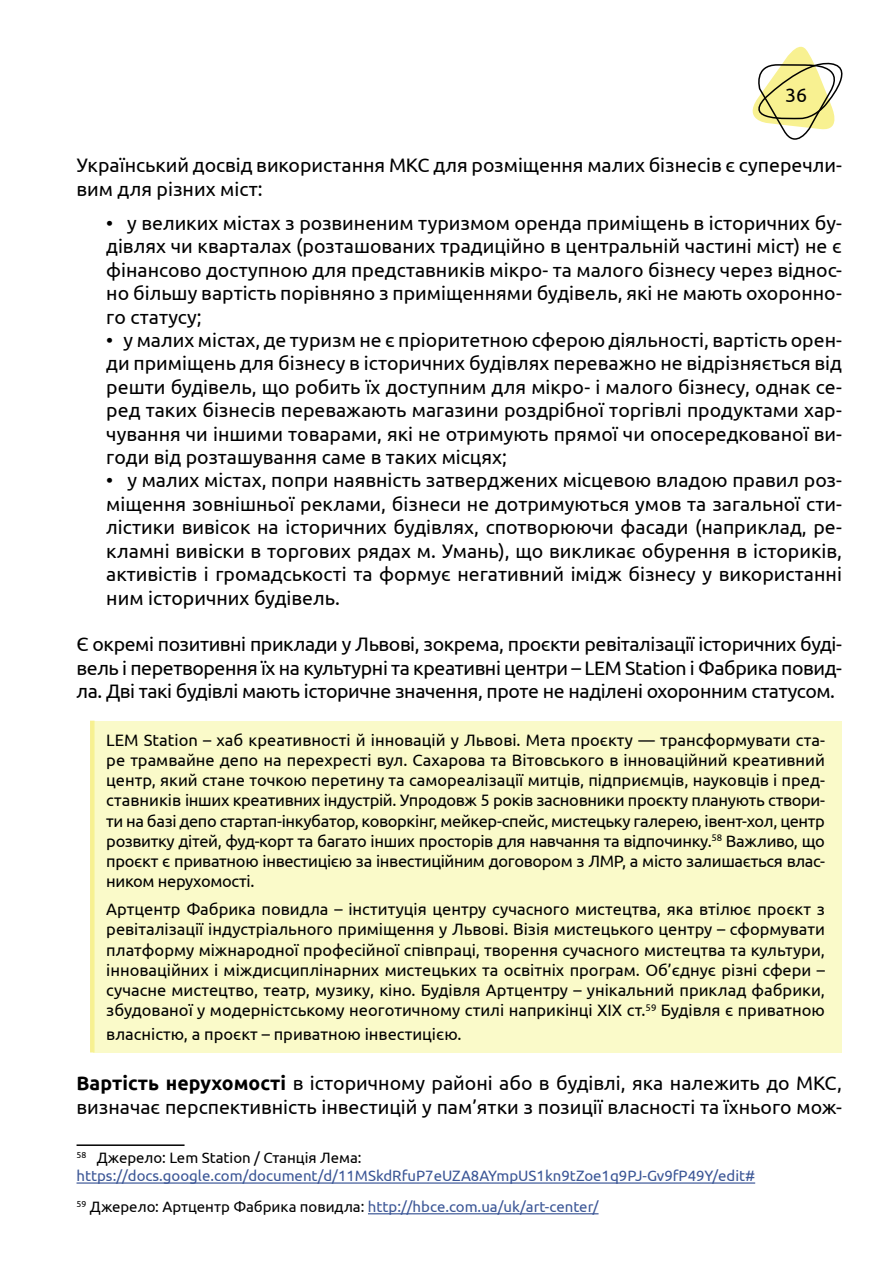
<style>
.page{position:relative;width:893px;height:1263px;background:#fff}
.page>*{position:absolute;margin:0;border:0;box-sizing:border-box;transform-origin:0 0}
.t1{font:19.5px/23.4px "Ubuntu";color:#000;text-align:justify}
.t2{font:16.5px/20.2px "Ubuntu";color:#000;text-align:justify}
.t3{font:15px/18px "Ubuntu";color:#3b5696}
.s1{font-weight:700}
.s2{color:#000}
</style>
<div class="page">
<svg style="left:752px;top:46px;width:91px;height:94px"></svg>
<div style="left:90px;top:721px;width:5px;height:331px;background:#f7f091"></div>
<div style="left:93px;top:721px;width:749px;height:331px;background:#fafac9"></div>
<hr style="left:77px;top:1144px;width:108px;height:2px;background:#000">
<hr style="left:77px;top:1182px;width:678px;height:1px;background:#3b5696">
<hr style="left:368px;top:1213px;width:231px;height:1px;background:#3b5696">
<p class="t1" style="left:785px;top:83px;width:23px">36</p>
<p class="t1" style="left:77px;top:153px;width:767px">Український досвід використання МКС для розміщення малих бізнесів є суперечли&shy;вим для різних міст:</p>
<p class="t1" style="left:106px;top:211px;width:737px">• у великих містах з розвиненим туризмом оренда приміщень в історичних бу&shy;дівлях чи кварталах (розташованих традиційно в центральній частині міст) не є фінансово доступною для представників мікро- та малого бізнесу через віднос&shy;но більшу вартість порівняно з приміщеннями будівель, які не мають охоронно&shy;го статусу;</p>
<p class="t1" style="left:106px;top:328px;width:737px">• у малих містах, де туризм не є пріоритетною сферою діяльності, вартість орен&shy;ди приміщень для бізнесу в історичних будівлях переважно не відрізняється від решти будівель, що робить їх доступним для мікро- і малого бізнесу, однак се&shy;ред таких бізнесів переважають магазини роздрібної торгівлі продуктами хар&shy;чування чи іншими товарами, які не отримують прямої чи опосередкованої ви&shy;годи від розташування саме в таких місцях;</p>
<p class="t1" style="left:106px;top:468px;width:737px">• у малих містах, попри наявність затверджених місцевою владою правил роз&shy;міщення зовнішньої реклами, бізнеси не дотримуються умов та загальної сти&shy;лістики вивісок на історичних будівлях, спотворюючи фасади (наприклад, ре&shy;кламні вивіски в торгових рядах м. Умань), що викликає обурення в істориків, активістів і громадськості та формує негативний імідж бізнесу у використанні ним історичних будівель.</p>
<p class="t1" style="left:77px;top:632px;width:767px">Є окремі позитивні приклади у Львові, зокрема, проєкти ревіталізації історичних буді&shy;вель і перетворення їх на культурні та креативні центри – LEM Station і Фабрика повид&shy;ла. Дві такі будівлі мають історичне значення, проте не наділені охоронним статусом.</p>
<p class="t2" style="left:106px;top:729px;width:720px">LEM Station – хаб креативності й інновацій у Львові. Мета проєкту — трансформувати ста&shy;ре трамвайне депо на перехресті вул. Сахарова та Вітовського в інноваційний креативний центр, який стане точкою перетину та самореалізації митців, підприємців, науковців і пред&shy;ставників інших креативних індустрій. Упродовж 5 років засновники проєкту планують створи&shy;ти на базі депо стартап-інкубатор, коворкінг, мейкер-спейс, мистецьку галерею, івент-хол, центр розвитку дітей, фуд-корт та багато інших просторів для навчання та відпочинку.<sup>58</sup> Важливо, що проєкт є приватною інвестицією за інвестиційним договором з ЛМР, а місто залишається влас&shy;ником нерухомості.</p>
<p class="t2" style="left:106px;top:898px;width:720px">Артцентр Фабрика повидла – інституція центру сучасного мистецтва, яка втілює проєкт з ревіталізації індустріального приміщення у Львові. Візія мистецького центру – сформувати платформу міжнародної професійної співпраці, творення сучасного мистецтва та культури, інноваційних і міждисциплінарних мистецьких та освітніх програм. Об’єднує різні сфери – сучасне мистецтво, театр, музику, кіно. Будівля Артцентру – унікальний приклад фабрики, збудованої у модерністському неоготичному стилі наприкінці ХІХ ст.<sup>59</sup> Будівля є приватною</p>
<p class="t2" style="left:106px;top:1023px;width:357px">власністю, а проєкт – приватною інвестицією.</p>
<p class="t1" style="left:77px;top:1071px;width:767px"><span class="s1">Вартість нерухомості</span> в історичному районі або в будівлі, яка належить до МКС, визначає перспективність інвестицій у пам’ятки з позиції власності та їхнього мож-</p>
<p class="t3" style="left:77px;top:1148px;width:680px"><sup>58</sup> <span class="s2">Джерело: Lem Station / Станція Лема: </span>https://docs.google.com/document/d/11MSkdRfuP7eUZA8AYmpUS1kn9tZoe1q9PJ-Gv9fP49Y/edit#</p>
<p class="t3" style="left:77px;top:1197px;width:523px"><sup>59</sup> <span class="s2">Джерело: Артцентр Фабрика повидла:</span> http://hbce.com.ua/uk/art-center/</p>
</div>
